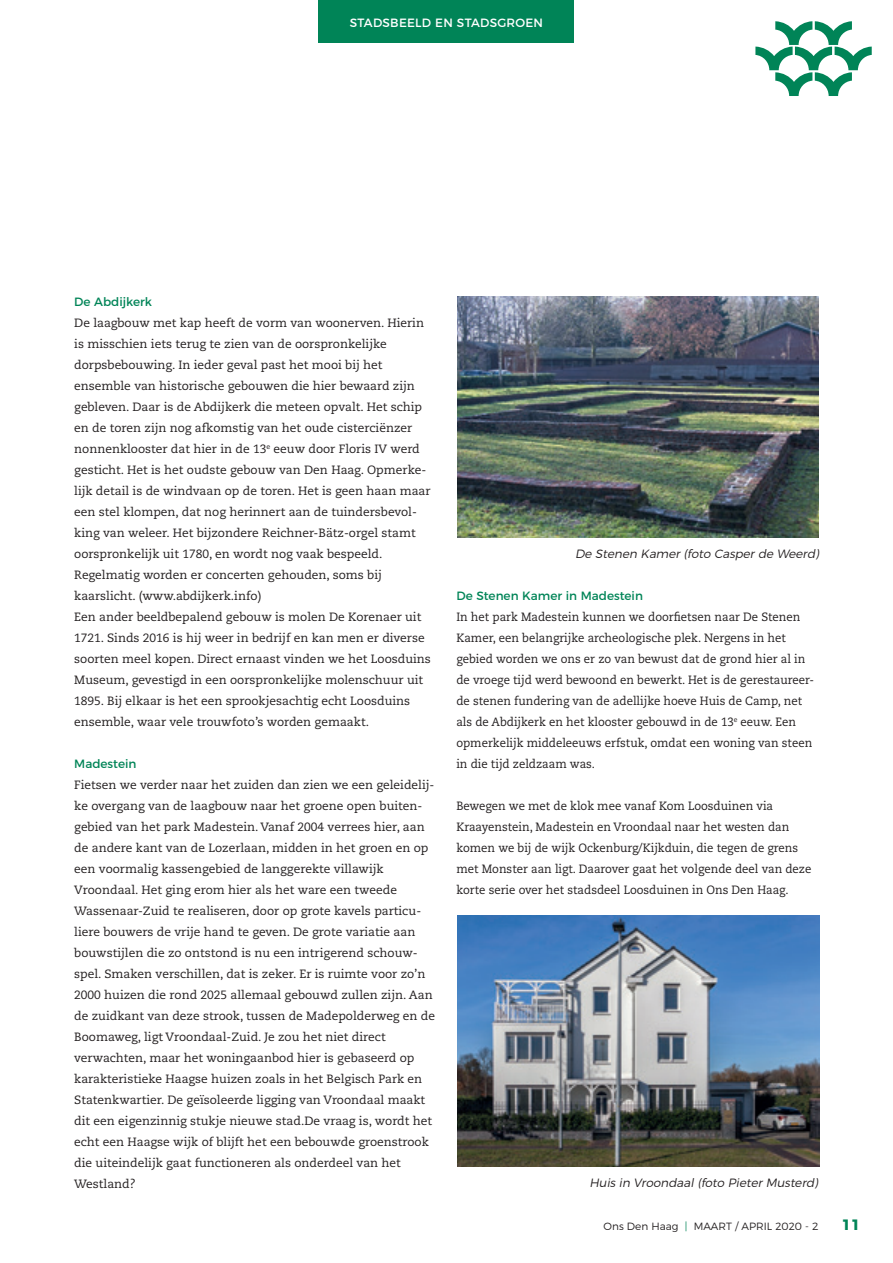
<style>
.page{position:relative;width:893px;height:1263px;background:#fff}
.page>*{position:absolute;margin:0;border:0;box-sizing:border-box;transform-origin:0 0}
.t1{font:700 15px "Montserrat";color:#008457}
.t2{font:12px/21px "Caecilia LT Std";color:#231f20}
.t3{font:12px/21px "Caecilia LT Std";color:#231f20;scale:.95 1}
.t4{font:italic 300 12px "Montserrat";color:#231f20}
.t5{font:12px "Montserrat";color:#008457}
.t6{font:12px "Montserrat";letter-spacing:.02em;color:#fff}
.t7{font:300 10.5px "Montserrat";color:#231f20}
.s1{color:#008457}
</style>
<div class="page">
<img style="left:457px;top:297px;width:362px;height:240px">
<svg style="left:755px;top:21px;width:117px;height:75px"></svg>
<div style="left:319px;top:0;width:255px;height:43px;background:#008457"></div>
<img style="left:457px;top:915px;width:362px;height:252px">
<p class="t6" style="left:350px;top:13px;width:195px">STADSBEELD EN STADSGROEN</p>
<p class="t5" style="left:74px;top:292px;width:79px">De Abdijkerk</p>
<p class="t2" style="left:74px;top:313px;width:358px">De laagbouw met kap heeft de vorm van woonerven. Hierin is misschien iets terug te zien van de oorspronkelijke dorpsbebouwing. In ieder geval past het mooi bij het ensemble van historische gebouwen die hier bewaard zijn gebleven. Daar is de Abdijkerk die meteen opvalt. Het schip en de toren zijn nog afkomstig van het oude cisterciënzer nonnenklooster dat hier in de 13<sup>e</sup> eeuw door Floris IV werd gesticht. Het is het oudste gebouw van Den Haag. Opmerke&shy;lijk detail is de windvaan op de toren. Het is geen haan maar een stel klompen, dat nog herinnert aan de tuindersbevol&shy;king van weleer. Het bijzondere Reichner-Bätz-orgel stamt oorspronkelijk uit 1780, en wordt nog vaak bespeeld.<br>Regelmatig worden er concerten gehouden, soms bij kaarslicht. (www.abdijkerk.info)<br>Een ander beeldbepalend gebouw is molen De Korenaer uit 1721. Sinds 2016 is hij weer in bedrijf en kan men er diverse soorten meel kopen. Direct ernaast vinden we het Loosduins Museum, gevestigd in een oorspronkelijke molenschuur uit 1895. Bij elkaar is het een sprookjesachtig echt Loosduins ensemble, waar vele trouwfoto’s worden gemaakt.</p>
<p class="t5" style="left:74px;top:754px;width:64px">Madestein</p>
<p class="t2" style="left:74px;top:775px;width:362px">Fietsen we verder naar het zuiden dan zien we een geleidelij&shy;ke overgang van de laagbouw naar het groene open buiten&shy;gebied van het park Madestein. Vanaf 2004 verrees hier, aan de andere kant van de Lozerlaan, midden in het groen en op een voormalig kassengebied de langgerekte villawijk Vroondaal. Het ging erom hier als het ware een tweede Wassenaar-Zuid te realiseren, door op grote kavels particu&shy;liere bouwers de vrije hand te geven. De grote variatie aan bouwstijlen die zo ontstond is nu een intrigerend schouw&shy;spel. Smaken verschillen, dat is zeker. Er is ruimte voor zo’n 2000 huizen die rond 2025 allemaal gebouwd zullen zijn. Aan de zuidkant van deze strook, tussen de Madepolderweg en de Boomaweg, ligt Vroondaal-Zuid. Je zou het niet direct verwachten, maar het woningaanbod hier is gebaseerd op karakteristieke Haagse huizen zoals in het Belgisch Park en Statenkwartier. De geïsoleerde ligging van Vroondaal maakt dit een eigenzinnig stukje nieuwe stad.De vraag is, wordt het echt een Haagse wijk of blijft het een bebouwde groenstrook die uiteindelijk gaat functioneren als onderdeel van het Westland?</p>
<p class="t4" style="left:575px;top:544px;width:248px">De Stenen Kamer(foto Casperde Weerd)</p>
<p class="t5" style="left:456px;top:586px;width:188px">De Stenen Kamer in Madestein</p>
<p class="t3" style="left:456px;top:607px;width:378px">In het park Madestein kunnen we doorfietsen naar De Stenen Kamer, een belangrijke archeologische plek. Nergens in het gebied worden we ons er zo van bewust dat de grond hier al in de vroege tijd werd bewoond en bewerkt. Het is de gerestaureer&shy;de stenen fundering van de adellijke hoeve Huis de Camp, net als de Abdijkerk en het klooster gebouwd in de 13<sup>e</sup> eeuw. Een opmerkelijk middeleeuws erfstuk, omdat een woning van steen in die tijd zeldzaam was.</p>
<p class="t3" style="left:456px;top:796px;width:375px">Bewegen we met de klok mee vanaf Kom Loosduinen via Kraayenstein, Madestein en Vroondaal naar het westen dan komen we bij de wijk Ockenburg/Kijkduin, die tegen de grens met Monster aan ligt. Daarover gaat het volgende deel van deze korte serie over het stadsdeel Loosduinen in Ons Den Haag.</p>
<p class="t4" style="left:589px;top:1174px;width:233px">Huisin Vroondaal(foto PieterMusterd)</p>
<p class="t7" style="left:604px;top:1218px;width:216px">Ons Den Haag <span class="s1">|</span> MAART / APRIL 2020 - 2</p>
<p class="t1" style="left:842px;top:1212px;width:20px">11</p>
</div>
